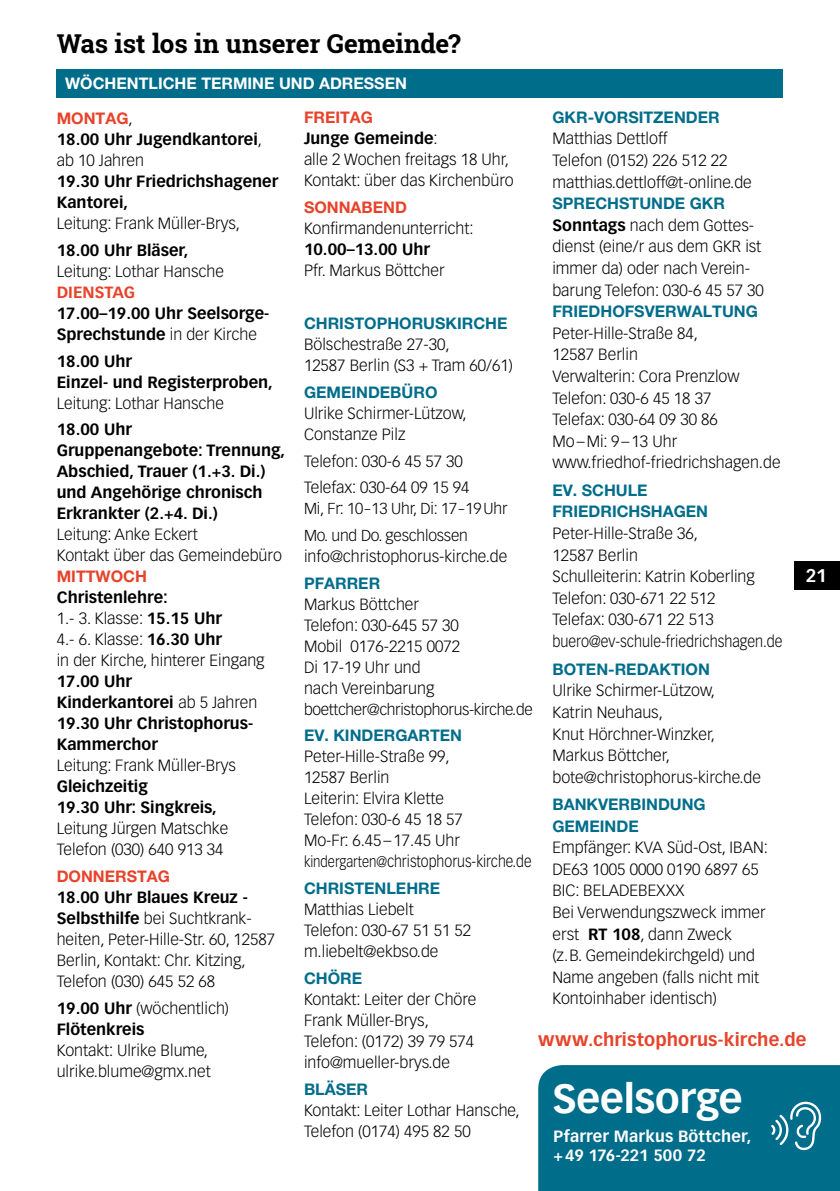
<style>
.page{position:relative;width:840px;height:1191px;background:#fff}
.page>*{position:absolute;margin:0;border:0;box-sizing:border-box;transform-origin:0 0}
.t1{font:700 40px "Vectora LT Std";letter-spacing:-.005em;color:#fff}
.t2{font:700 26px "Roboto Slab";letter-spacing:-.005em;color:#000}
.t3{font:700 18px "Vectora LT Std";letter-spacing:.01em;color:#e7432a}
.t4{font:700 18px "Vectora LT Std";color:#fff}
.t5{font:300 16px/21px "Vectora LT Std";color:#000}
.t6{font:700 16px/21px "Vectora LT Std";color:#000}
.t7{font:700 16px/21.6px "Helvetica Neue LT Pro";color:#006d8b}
.t8{font:700 16px "Helvetica Neue LT Pro";color:#e7432a}
.t9{font:700 16px/19.2px "Vectora LT Std";letter-spacing:.01em;color:#fff}
.t10{font:700 16px "Helvetica Neue LT Pro";color:#fff}
.t11{font:700 16px "Vectora LT Std";color:#e7432a}
.t12{font:300 15.6px/26.6px "Vectora LT Std";letter-spacing:-.02em;color:#000}
.s1{font-family:"Vectora LT Std";font-weight:300;color:#000}
.s2{font-weight:300}
.s3{font-weight:700}
.s4{font-size:15px}
</style>
<div class="page">
<div style="left:538px;top:1065px;width:301px;height:126px;background:#006d8b"></div>
<div style="left:56px;top:69px;width:726px;height:29px;background:#006d8b"></div>
<div style="left:794px;top:561px;width:45px;height:28px;background:#000"></div>
<h2 class="t2" style="left:57px;top:25px;width:405px">Was ist los in unserer Gemeinde?</h2>
<p class="t10" style="left:65px;top:74px;width:63px">WÖCHENT</p>
<p class="t10" style="left:148px;top:74px;width:74px">LICHE TERMINE</p>
<p class="t10" style="left:279px;top:74px;width:75px">UND ADRESSEN</p>
<p class="t8" style="left:57px;top:109px;width:77px">MONTAG<span class="s1">,</span></p>
<p class="t6" style="left:57px;top:129px;width:207px">18.00 Uhr Jugendkantorei<span class="s2">, ab 10 Jahren</span></p>
<p class="t6" style="left:57px;top:171px;width:223px">19.30 Uhr Friedrichshagener<br>Kantorei,</p>
<p class="t5" style="left:57px;top:213px;width:185px">Leitung: Frank Müller-Brys,</p>
<p class="t6" style="left:57px;top:240px;width:133px">18.00 Uhr Bläser,</p>
<p class="t5" style="left:57px;top:261px;width:169px">Leitung: Lothar Hansche</p>
<p class="t11" style="left:57px;top:282px;width:80px">DIENSTAG</p>
<p class="t6" style="left:57px;top:303px;width:214px">17.00–19.00 Uhr Seelsorge-<br>Sprechstunde <span class="s2">in der Kirche</span></p>
<p class="t6" style="left:57px;top:350px;width:218px">18.00 Uhr<br>Einzel- und Registerproben,</p>
<p class="t5" style="left:57px;top:392px;width:169px">Leitung: Lothar Hansche</p>
<p class="t6" style="left:57px;top:419px;width:230px">18.00 Uhr<br>Gruppenangebote: Trennung,<br>Abschied, Trauer (1.+3. Di.) und Angehörige chronisch<br>Erkrankter (2.+4. Di.)</p>
<p class="t5" style="left:57px;top:524px;width:227px">Leitung: Anke Eckert<br>Kontakt über das Gemeindebüro</p>
<p class="t8" style="left:57px;top:566px;width:92px">MITTWOC H</p>
<p class="t5" style="left:57px;top:587px;width:209px"><span class="s3">Christenlehre:<br></span>1.- 3. Klasse: <span class="s3">15.15 Uhr<br></span>4.- 6. Klasse: <span class="s3">16.30 Uhr<br></span>in der Kirche, hinterer Eingang</p>
<p class="t6" style="left:57px;top:671px;width:202px">17.00 Uhr<br>Kinderkantorei <span class="s2">ab 5 Jahren<br></span>19.30 Uhr Christophorus-<br>Kammerchor</p>
<p class="t5" style="left:57px;top:755px;width:181px">Leitung: Frank Müller-Brys</p>
<p class="t6" style="left:57px;top:776px;width:161px">Gleichzeitig<br>19.30 Uhr: Singkreis,</p>
<p class="t5" style="left:57px;top:818px;width:173px">Leitung Jürgen Matschke<br>Telefon (030) 640 913 34</p>
<p class="t8" style="left:57px;top:866px;width:24px">DONNERSTAG</p>
<p class="t5" style="left:57px;top:887px;width:220px"><span class="s3">18.00 Uhr Blaues Kreuz -<br>Selbsthilfe</span> bei Suchtkrank&shy;heiten, Peter-Hille-Str. 60, 12587<br>Berlin, Kontakt: Chr. Kitzing,<br>Telefon (030) 645 52 68</p>
<p class="t6" style="left:57px;top:997px;width:174px">19.00 Uhr <span class="s2">(wöchentlich)<br></span>Flötenkreis</p>
<p class="t5" style="left:57px;top:1039px;width:155px">Kontakt: Ulrike Blume, ulrike.blume@gmx.net</p>
<p class="t7" style="left:552px;top:106px;width:169px">GKR-VORSITZENDER</p>
<p class="t5" style="left:552px;top:128px;width:201px;line-height:21.6px">Matthias Dettloff<br>Telefon (0152) 226 512 22 matthias.dettloff@t-online.de</p>
<p class="t7" style="left:552px;top:192px;width:33px">SPREC</p>
<p class="t7" style="left:607px;top:192px;width:56px">HSTUNDE</p>
<p class="t7" style="left:689px;top:192px;width:37px">GKR</p>
<p class="t5" style="left:552px;top:214px;width:213px;line-height:21.6px"><span class="s3">Sonntags</span> nach dem Gottes&shy;dienst (eine/r aus dem GKR ist immer da) oder nach Verein&shy;barung Telefon: 030-6 45 57 30</p>
<p class="t7" style="left:552px;top:300px;width:20px">FRIED</p>
<p class="t7" style="left:600px;top:300px;width:24px">HOFS</p>
<p class="t7" style="left:644px;top:300px;width:102px">VERWALTUNG</p>
<p class="t5" style="left:552px;top:322px;width:229px;line-height:21.6px">Peter-Hille-Straße 84,<br>12587 Berlin<br>Verwalterin: Cora Prenzlow<br>Telefon: 030-6 45 18 37<br>Telefax: 030-64 09 30 86<br>Mo–Mi: 9–13 Uhr www.friedhof-friedrichshagen.de</p>
<p class="t7" style="left:552px;top:479px;width:95px">EV. SCHULE<br>FRIEDRIC</p>
<p class="t8" style="left:304px;top:108px;width:71px">FREITAG</p>
<p class="t5" style="left:304px;top:128px;width:211px"><span class="s3">Junge Gemeinde</span>:<br>alle 2 Wochen freitags 18 Uhr,<br>Kontakt: über das Kirchenbüro</p>
<p class="t8" style="left:304px;top:197px;width:104px">SONNABEND</p>
<p class="t5" style="left:304px;top:218px;width:171px">Konfirmandenunterricht:</p>
<p class="t6" style="left:304px;top:239px;width:127px">10.00–13.00 Uhr</p>
<p class="t5" style="left:304px;top:260px;width:142px">Pfr. Markus Böttcher</p>
<p class="t7" style="left:304px;top:312px;width:35px">CHRISTO</p>
<p class="t7" style="left:376px;top:312px;width:130px">PHORUSKIRCHE</p>
<p class="t5" style="left:304px;top:334px;width:210px">Bölschestraße 27-30,<br>12587 Berlin (S3 + Tram 60/61)</p>
<p class="t7" style="left:304px;top:381px;width:122px">GEMEINDEBÜRO</p>
<p class="t5" style="left:304px;top:403px;width:164px">Ulrike Schirmer-Lützow,<br>Constanze Pilz</p>
<p class="t5" style="left:304px;top:448px;width:167px;line-height:26.6px">Telefon: 030-6 45 57 30<br>Telefax: 030-64 09 15 94</p>
<p class="t12" style="left:304px;top:495px;width:205px">Mi, Fr: 10–13 Uhr, Di: 17–19 Uhr<br>Mo. und Do. geschlossen</p>
<p class="t5" style="left:304px;top:546px;width:205px">info@christophorus-kirche.de</p>
<p class="t7" style="left:304px;top:572px;width:12px">PFARRER</p>
<p class="t5" style="left:304px;top:593px;width:157px">Markus Böttcher<br>Telefon: 030-645 57 30<br>Mobil 0176-2215 0072<br>Di 17-19 Uhr und<br>nach Vereinbarung</p>
<p class="t12" style="left:304px;top:696px;width:230px">boettcher@christophorus-kirche.de</p>
<p class="t7" style="left:304px;top:724px;width:41px">EV. KINDERGARTEN</p>
<p class="t5" style="left:304px;top:746px;width:229px">Peter-Hille-Straße 99,<br>12587 Berlin<br>Leiterin: Elvira Klette<br>Telefon: 030-6 45 18 57<br>Mo-Fr: 6.45–17.45 Uhr <span class="s4">kindergarten@</span>christophorus-kirche.de</p>
<p class="t7" style="left:304px;top:877px;width:35px">CHRISTEN</p>
<p class="t7" style="left:386px;top:877px;width:43px">LEHRE</p>
<p class="t5" style="left:304px;top:899px;width:169px">Matthias Liebelt<br>Telefon: 030-67 51 51 52 m.liebelt@ekbso.de</p>
<p class="t7" style="left:304px;top:967px;width:48px">CHÖRE</p>
<p class="t5" style="left:304px;top:988px;width:174px">Kontakt: Leiter der Chöre<br>Frank Müller-Brys,<br>Telefon: (0172) 39 79 574 info@mueller-brys.de</p>
<p class="t7" style="left:304px;top:1077px;width:66px">BLÄSER</p>
<p class="t5" style="left:304px;top:1099px;width:217px">Kontakt: Leiter Lothar Hansche,<br>Telefon (0174) 495 82 50</p>
<p class="t7" style="left:628px;top:500px;width:47px">HSHAGEN</p>
<p class="t5" style="left:552px;top:522px;width:231px;line-height:21.6px">Peter-Hille-Straße 36,<br>12587 Berlin<br>Schulleiterin: Katrin Koberling<br>Telefon: 030-671 22 512<br>Telefax: 030-671 22 513 buero@ev-schule-friedrichshagen.de</p>
<p class="t7" style="left:552px;top:658px;width:23px">BOTEN</p>
<p class="t7" style="left:608px;top:658px;width:30px">-REDA</p>
<p class="t7" style="left:659px;top:658px;width:22px">KTION</p>
<p class="t5" style="left:552px;top:680px;width:210px;line-height:21.6px">Ulrike Schirmer-Lützow,<br>Katrin Neuhaus,<br>Knut Hörchner-Winzker,<br>Markus Böttcher, bote@christophorus-kirche.de</p>
<p class="t7" style="left:552px;top:793px;width:67px">BAN KVERBIND</p>
<p class="t7" style="left:669px;top:793px;width:24px">UNG</p>
<p class="t7" style="left:552px;top:814px;width:24px">GEMEINDE</p>
<p class="t5" style="left:552px;top:837px;width:217px;line-height:21.6px">Empfänger: KVA Süd-Ost, IBAN:<br>DE63 1005 0000 0190 6897 65<br>BIC: BELADEBEXXX<br>Bei Verwendungszweck immer erst <span class="s3">RT 108</span>, dann Zweck<br>(z.B. Gemeindekirchgeld) und<br>Name angeben (falls nicht mit<br>Kontoinhaber identisch)</p>
<p class="t4" style="left:805px;top:565px;width:22px">21</p>
<p class="t3" style="left:538px;top:1029px;width:270px">www.christophorus-kirche.de</p>
<h1 class="t1" style="left:552px;top:1074px;width:192px">Seelsorge</h1>
<p class="t9" style="left:553px;top:1126px;width:199px">Pfarrer Markus Böttcher, +49 176-221 500 72</p>
</div>
